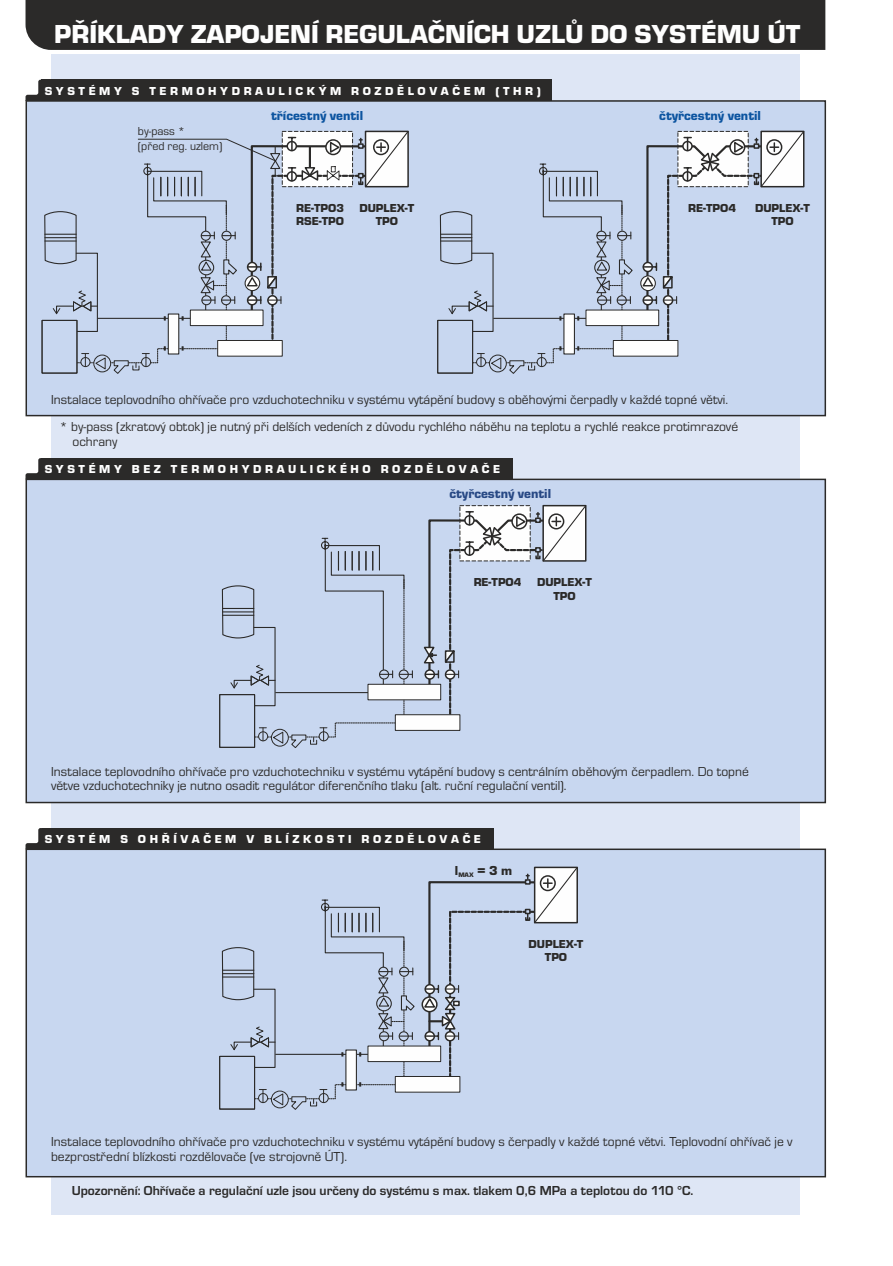
<style>
.page{position:relative;width:893px;height:1266px;background:#fff}
.page>*{position:absolute;margin:0;border:0;box-sizing:border-box;transform-origin:0 0}
.t1{font:27px "Eurostile TEE Blac";color:#fefefe}
.t2{font:13.5px/14.5px "Eurostile TEE";color:#2b2a29}
.t3{font:700 13.5px "Eurostile TEE";color:#2b2a29}
.t4{font:13.5px "Eurostile TEE Blac";color:#0c54a0}
.t5{font:13.5px "Eurostile TEE Blac";color:#284985}
.t6{font:13.5px "Eurostile TEE Blac";color:#2b2a29}
.t7{font:12px "Eurostile TEE Blac";letter-spacing:.3em;color:#fefefe}
.t8{font:12px/13.2px "Eurostile TEE Blac";color:#2b2a29;text-align:center}
.t9{font:12px/14.9px "Eurostile TEE";color:#2b2a29}
</style>
<div class="page">
<div style="left:26px;top:0;width:799px;height:50px;background:#2b2a29"></div>
<div style="left:51px;top:54px;width:748px;height:1161px;background:#dee6f5"></div>
<div style="left:25px;top:99px;width:801px;height:318px;background:#c8d7f0"></div>
<div style="left:25px;top:478px;width:801px;height:326px;background:#c8d7f0"></div>
<div style="left:25px;top:848px;width:801px;height:330px;background:#c8d7f0"></div>
<svg style="left:26px;top:80px;width:16px;height:21px"></svg>
<svg style="left:26px;top:458px;width:16px;height:21px"></svg>
<svg style="left:26px;top:828px;width:16px;height:21px"></svg>
<div style="left:42px;top:80px;width:510px;height:21px;background:#2b2a29"></div>
<div style="left:42px;top:458px;width:470px;height:21px;background:#2b2a29"></div>
<div style="left:42px;top:828px;width:451px;height:21px;background:#2b2a29"></div>
<svg style="left:41px;top:130px;width:368px;height:244px;background:#c2cfe4"></svg>
<svg style="left:437px;top:130px;width:368px;height:244px;background:#c3d0e5"></svg>
<svg style="left:219px;top:504px;width:368px;height:245px;background:#c4d1e7"></svg>
<svg style="left:219px;top:866px;width:359px;height:244px;background:#c2d0e6"></svg>
<h1 class="t1" style="left:54px;top:25px;width:747px">PŘÍKLADY ZAPOJENÍ REGULAČNÍCH UZLŮ DO SYSTÉMU ÚT</h1>
<p class="t7" style="left:45px;top:87px;width:497px">SYSTÉMY S TERMOHYDRAULICKÝM ROZDĚLOVAČEM (THR)</p>
<p class="t9" style="left:138px;top:125px;width:86px">by-pass *<br>(před reg. uzlem)</p>
<p class="t4" style="left:271px;top:111px;width:93px">třícestný ventil</p>
<p class="t4" style="left:659px;top:111px;width:103px">čtyřcestný ventil</p>
<p class="t8" style="left:296px;top:203px;width:49px;text-align:left">RE-TPO3<br>RSE-TPO</p>
<p class="t8" style="left:688px;top:203px;width:49px">RE-TPO4</p>
<p class="t8" style="left:359px;top:203px;width:56px">DUPLEX-T<br>TPO</p>
<p class="t8" style="left:755px;top:203px;width:56px">DUPLEX-T<br>TPO</p>
<p class="t2" style="left:51px;top:393px;width:678px">Instalace teplovodního ohřívače pro vzduchotechniku v systému vytápění budovy s oběhovými čerpadly v každé topné větvi.</p>
<p class="t2" style="left:72px;top:421px;width:667px;text-indent:-13px">* by-pass (zkratový obtok) je nutný při delších vedeních z důvodu rychlého náběhu na teplotu a rychlé reakce protimrazové ochrany</p>
<p class="t7" style="left:45px;top:465px;width:457px">SYSTÉMY BEZ TERMOHYDRAULICKÉHO ROZDĚLOVAČE</p>
<p class="t5" style="left:449px;top:489px;width:103px">čtyřcestný ventil</p>
<p class="t8" style="left:473px;top:577px;width:49px">RE-TPO4</p>
<p class="t8" style="left:537px;top:577px;width:56px">DUPLEX-T<br>TPO</p>
<p class="t2" style="left:51px;top:765px;width:699px">Instalace teplovodního ohřívače pro vzduchotechniku v systému vytápění budovy s centrálním oběhovým čerpadlem. Do topné větve vzduchotechniky je nutno osadit regulátor diferenčního tlaku (alt. ruční regulační ventil).</p>
<p class="t7" style="left:45px;top:835px;width:437px">SYSTÉM S OHŘÍVAČEM V BLÍZKOSTI ROZDĚLOVAČE</p>
<p class="t6" style="left:455px;top:866px;width:59px">l<sub>MAX</sub> = 3 m</p>
<p class="t8" style="left:528px;top:939px;width:56px">DUPLEX-T<br>TPO</p>
<p class="t2" style="left:51px;top:1136px;width:743px">Instalace teplovodního ohřívače pro vzduchotechniku v systému vytápění budovy s čerpadly v každé topné větvi. Teplovodní ohřívač je v bezprostřední blízkosti rozdělovače (ve strojovně ÚT).</p>
<p class="t3" style="left:72px;top:1186px;width:623px">Upozornění: Ohřívače a regulační uzle jsou určeny do systému s max. tlakem 0,6 MPa a teplotou do 110 °C.</p>
</div>
